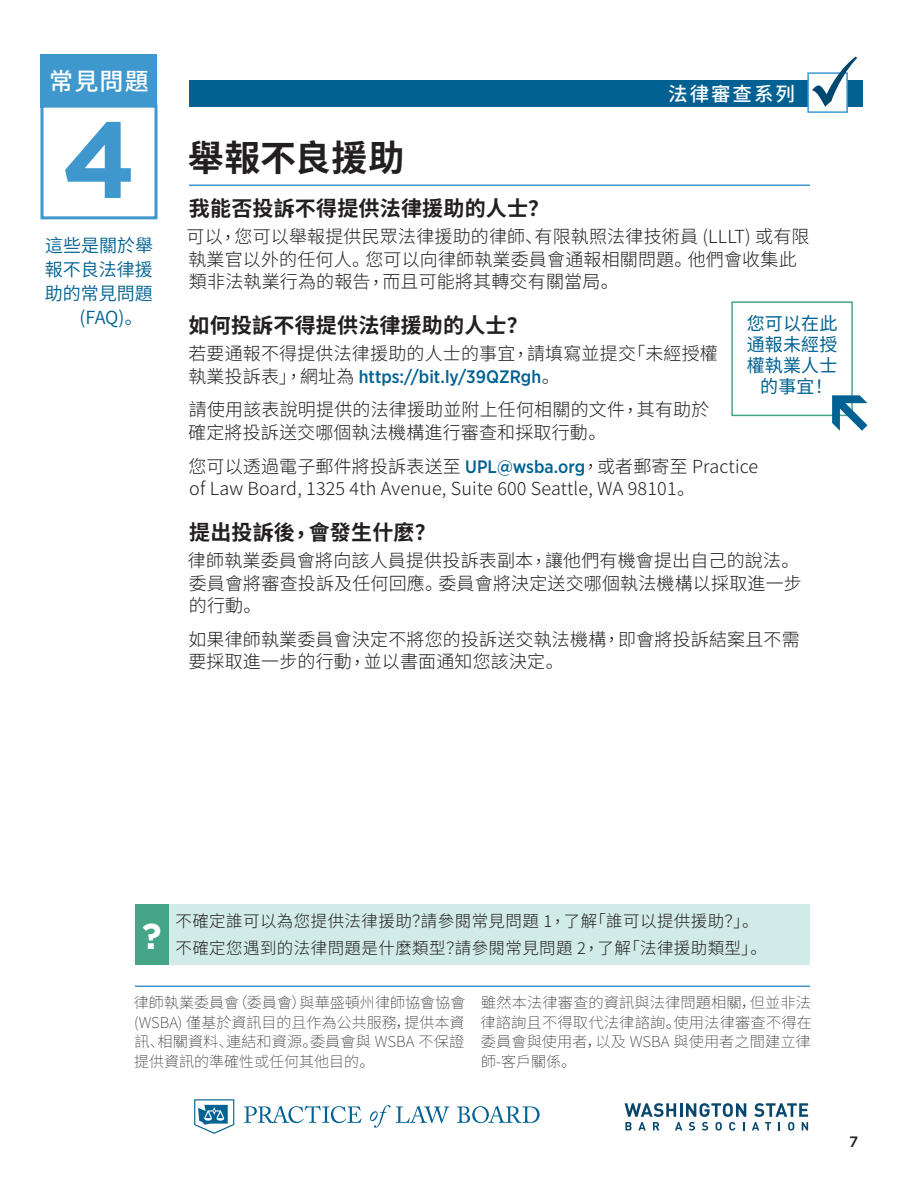
<style>
.page{position:relative;width:918px;height:1188px;background:#fff}
.page>*{position:absolute;margin:0;border:0;box-sizing:border-box;transform-origin:0 0}
.FAQ_Number{font:700 108px "Gotham";color:#3e97cd}
.Lead_H1{font:700 36px "Source Han Sans SC";letter-spacing:.02em;color:#231f20}
.t1{font:700 36px "Gotham";color:#fff}
.t2{font:500 24px "Source Han Sans SC";color:#fff}
.lhc_H1{font:700 21px "Source Han Sans SC";letter-spacing:.01em;color:#231f20}
.t3{font:500 19.5px "Source Han Sans SC";letter-spacing:.1em;color:#fff}
.lhc_diag_ques_text{font:300 18px/22.5px "Source Han Sans SC";letter-spacing:.01em;color:#231f20}
._2nd_Page_sub-title{font:18px "Source Han Sans SC";color:#006192}
.Click_here_box{font:18px/21px "Source Han Sans SC";letter-spacing:.01em;color:#006192;text-align:center}
.Footer_reference{font:300 16.5px "Source Han Sans SC";letter-spacing:.025em;color:#231f20}
.t4{font:200 15px/19.5px "Source Han Sans SC";letter-spacing:.005em;color:#231f20;text-align:justify}
.t5{font:500 15px "Gotham";color:#231f20}
.s1{font-family:"Gotham Narrow";font-weight:500;color:#006192}
</style>
<div class="page">
<div style="left:40px;top:54px;width:118px;height:54px;background:#3e97cd"></div>
<div style="left:40px;top:105px;width:118px;height:114px;background:#fff;border:3px solid #3e97cd"></div>
<svg style="left:625px;top:1103px;width:121px;height:28px"></svg>
<svg style="left:752px;top:1103px;width:56px;height:28px"></svg>
<svg style="left:244px;top:1106px;width:118px;height:17px"></svg>
<svg style="left:370px;top:1105px;width:79px;height:23px"></svg>
<svg style="left:457px;top:1106px;width:83px;height:17px"></svg>
<svg style="left:194px;top:1099px;width:40px;height:35px"></svg>
<hr style="left:135px;top:986px;width:675px;height:1px;background:#3e97cd">
<div style="left:189px;top:80px;width:673px;height:27px;background:#006192"></div>
<div style="left:807px;top:72px;width:41px;height:41px;background:#fff;border:2px solid #3e97cd"></div>
<hr style="left:189px;top:184px;width:621px;height:2px;background:#3e97cd">
<div style="left:731px;top:301px;width:122px;height:115px;border:2px solid #46a586"></div>
<div style="left:169px;top:904px;width:641px;height:61px;background:#d1ebe9"></div>
<div style="left:135px;top:904px;width:34px;height:61px;background:#46a586"></div>
<svg style="left:832px;top:395px;width:21px;height:22px"></svg>
<svg style="left:808px;top:72px;width:55px;height:36px"></svg>
<h3 class="t2" style="left:49px;top:67px;width:101px">常見問題</h3>
<p class="FAQ_Number" style="left:62px;top:88px;width:76px">4</p>
<p class="_2nd_Page_sub-title" style="left:45px;top:235px;width:109px">這些是關於舉</p>
<p class="_2nd_Page_sub-title" style="left:45px;top:259px;width:110px">報不良法律援</p>
<p class="_2nd_Page_sub-title" style="left:45px;top:283px;width:110px">助的常見問題</p>
<p class="_2nd_Page_sub-title" style="left:80px;top:307px;width:65px">(FAQ)。</p>
<p class="t3" style="left:668px;top:83px;width:128px">法律審查系列</p>
<p class="Lead_H1" style="left:188px;top:138px;width:218px">舉報不良援助</p>
<p class="lhc_H1" style="left:189px;top:196px;width:362px">我能否投訴不得提供法律援助的人士？</p>
<p class="lhc_diag_ques_text" style="left:187px;top:226px;width:625px">可以，您可以舉報提供民眾法律援助的律師、有限執照法律技術員 (LLLT) 或有限執業官以外的任何人。您可以向律師執業委員會通報相關問題。他們會收集此類非法執業行為的報告，而且可能將其轉交有關當局。</p>
<p class="lhc_H1" style="left:189px;top:313px;width:341px">如何投訴不得提供法律援助的人士？</p>
<p class="lhc_diag_ques_text" style="left:188px;top:343px;width:531px">若要通報不得提供法律援助的人士的事宜，請填寫並提交「未經授權執業投訴表」，網址為 <span class="s1">https://bit.ly/39QZRgh</span>。</p>
<p class="lhc_diag_ques_text" style="left:188px;top:399px;width:523px">請使用該表說明提供的法律援助並附上任何相關的文件，其有助於確定將投訴送交哪個執法機構進行審查和採取行動。</p>
<p class="lhc_diag_ques_text" style="left:188px;top:455px;width:571px">您可以透過電子郵件將投訴表送至 <span class="s1">UPL@wsba.org</span>，或者郵寄至 Practice of Law Board, 1325 4th Avenue, Suite 600 Seattle, WA 98101。</p>
<p class="lhc_H1" style="left:189px;top:520px;width:248px">提出投訴後，會發生什麼？</p>
<p class="lhc_diag_ques_text" style="left:188px;top:550px;width:615px">律師執業委員會將向該人員提供投訴表副本，讓他們有機會提出自己的說法。委員會將審查投訴及任何回應。委員會將決定送交哪個執法機構以採取進一步的行動。</p>
<p class="lhc_diag_ques_text" style="left:188px;top:628px;width:613px">如果律師執業委員會決定不將您的投訴送交執法機構，即會將投訴結案且不需要採取進一步的行動，並以書面通知您該決定。</p>
<p class="Click_here_box" style="left:747px;top:313px;width:92px">您可以在此通報未經授權執業人士的事宜！</p>
<p class="t1" style="left:142px;top:913px;width:21px">?</p>
<p class="Footer_reference" style="left:176px;top:912px;width:585px">不確定誰可以為您提供法律援助？請參閱常見問題 1，了解「誰可以提供援助？」。</p>
<p class="Footer_reference" style="left:176px;top:939px;width:593px">不確定您遇到的法律問題是什麼類型？請參閱常見問題 2，了解「法律援助類型」。</p>
<p class="t4" style="left:134px;top:993px;width:333px">律師執業委員會（委員會）與華盛頓州律師協會協會(WSBA) 僅基於資訊目的且作為公共服務，提供本資訊、相關資料、連結和資源。委員會與 WSBA 不保證提供資訊的準確性或任何其他目的。</p>
<p class="t4" style="left:480px;top:993px;width:333px">雖然本法律審查的資訊與法律問題相關，但並非法律諮詢且不得取代法律諮詢。使用法律審查不得在委員會與使用者，以及 WSBA 與使用者之間建立律師-客戶關係。</p>
<p class="t5" style="left:849px;top:1132px;width:11px">7</p>
</div>
